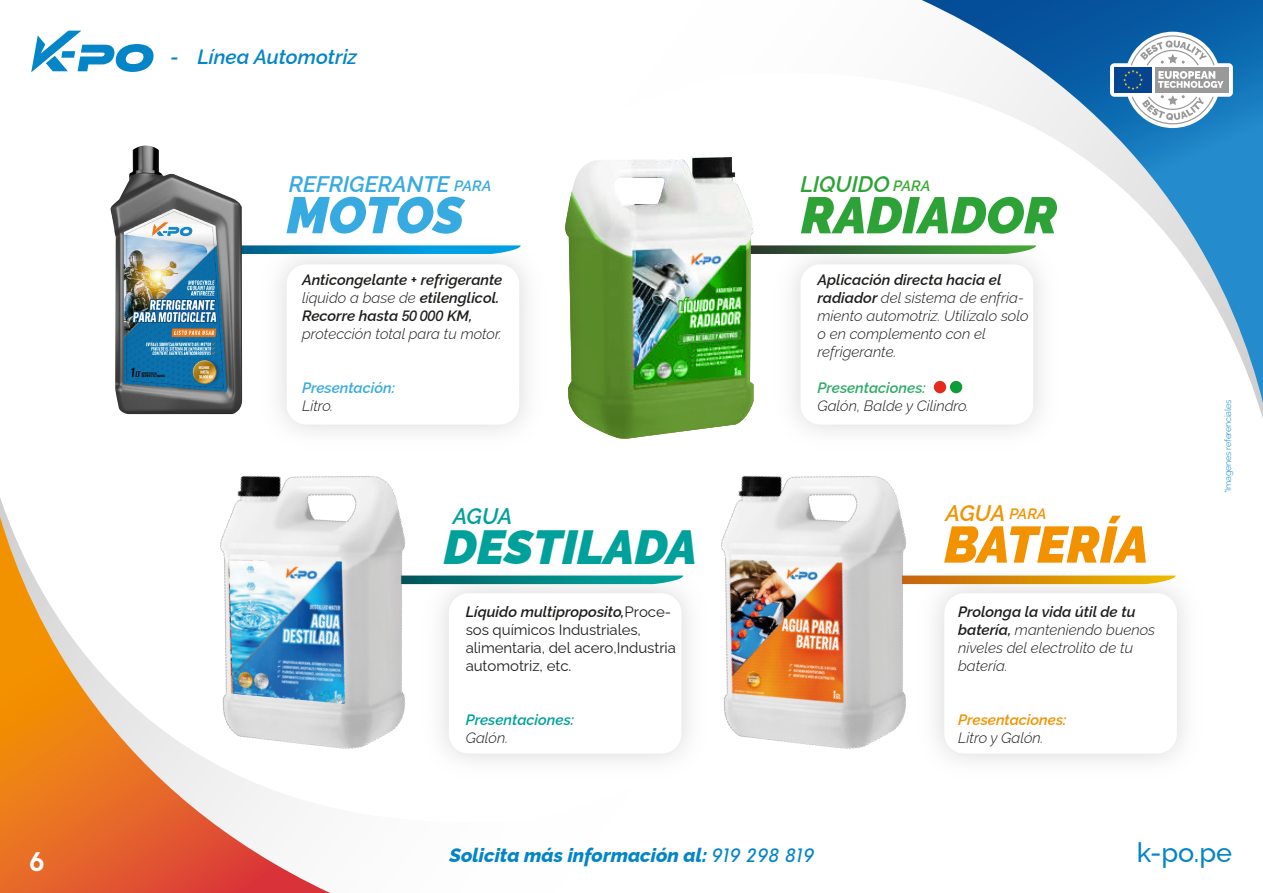
<style>
.page{position:relative;width:1263px;height:893px;background:#fff}
.page>*{position:absolute;margin:0;border:0;box-sizing:border-box;transform-origin:0 0}
.t1{font:italic 900 51.15px "Raleway";color:#2da337}
.t2{font:italic 900 51.15px "Raleway";color:#f39200}
.t3{font:italic 900 51.15px "Raleway";letter-spacing:-.005em;color:#37aae1}
.t4{font:italic 900 48px "Raleway";color:#00a19b}
.t5{font:500 27px "Raleway";color:#0485c7}
.t6{font:27px "MD Nichrome Test Dark";color:#fff}
.t7{font:italic 600 22.5px "Raleway";color:#37aae1}
.t8{font:italic 600 22.5px "Raleway";color:#2da337}
.t9{font:italic 600 22.5px "Raleway";color:#00a19b}
.t10{font:italic 600 22.5px "Raleway";color:#f39200}
.t11{font:italic 600 20.55px "Raleway";color:#0485c7}
.t12{font:italic 800 19.35px "Raleway";color:#0485c7}
.t13{font:italic 300 15px/18px "Raleway";color:#1d1d1b}
.t14{font:italic 600 15px/18px "Raleway";color:#1d1d1b}
.t15{font:15px/18px "Raleway";letter-spacing:-.005em;color:#1e1e1c}
.t16{font:italic 600 15px "Raleway";color:#f39200}
.t17{font:italic 600 15px "Raleway";color:#00a19b}
.t18{font:italic 600 15px "Raleway";color:#2fac66}
.t19{font:italic 600 15px "Raleway";color:#37aae1}
.t20{font:italic 600 15px "Raleway";color:#3aaa35}
.t21{font:300 9px "Raleway";letter-spacing:-.03em;color:#0485c7}
.s1{font-size:15px}
.s2{font-weight:300}
.s3{font-family:"MD Nichrome Test";font-weight:400}
.s4{font-weight:600;font-style:italic;color:#1d1d1b}
.s5{font-weight:600}
</style>
<div class="page">
<svg style="left:242px;top:245px;width:279px;height:9px;background:#1492c7"></svg>
<svg style="left:1017px;top:575px;width:159px;height:9px"></svg>
<svg style="left:922px;top:0;width:341px;height:403px"></svg>
<svg style="left:31px;top:31px;width:123px;height:41px"></svg>
<svg style="left:1110px;top:32px;width:123px;height:96px"></svg>
<svg style="left:0;top:498px;width:611px;height:263px"></svg>
<svg style="left:0;top:517px;width:330px;height:376px"></svg>
<img style="left:611px;top:395px;width:406px;height:375px">
<img style="left:110px;top:389px;width:407px;height:430px">
<img style="left:229px;top:560px;width:116px;height:144px">
<img style="left:573px;top:157px;width:166px;height:31px">
<svg style="left:565px;top:188px;width:189px;height:252px"></svg>
<svg style="left:631px;top:244px;width:405px;height:151px"></svg>
<img style="left:110px;top:145px;width:132px;height:269px">
<h3 class="t6" style="left:30px;top:850px;width:16px">6</h3>
<h3 class="t11" style="left:170px;top:41px;width:188px">- Línea Automotriz</h3>
<h3 class="t7" style="left:289px;top:167px;width:204px">REFRIGERANTE <span class="s1">PARA</span></h3>
<p class="t20" style="left:893px;top:174px;width:39px">PARA</p>
<h3 class="t8" style="left:800px;top:167px;width:91px">LIQUIDO</h3>
<h1 class="t1" style="left:801px;top:175px;width:258px">RADIADOR</h1>
<h1 class="t3" style="left:287px;top:175px;width:179px">MOTOS</h1>
<p class="t14" style="left:302px;top:269px;width:202px">Anticongelante + refrigerante <span class="s2">líquido a base de</span> etilenglicol.<br>Recorre hasta <span class="s3">50 000</span> KM, <span class="s2">protección total para tu motor.</span></p>
<p class="t19" style="left:302px;top:376px;width:95px">Presentación:</p>
<p class="t13" style="left:302px;top:395px;width:33px">Litro.</p>
<h3 class="t9" style="left:453px;top:499px;width:61px">AGUA</h3>
<h2 class="t4" style="left:444px;top:510px;width:255px">DESTILADA</h2>
<p class="t15" style="left:466px;top:601px;width:212px"><span class="s4">Líquido multiproposito,</span>Proce&shy;sos químicos Industriales, alimentaria, del acero,Industria automotriz, etc.</p>
<p class="t17" style="left:466px;top:707px;width:110px">Presentaciones:</p>
<p class="t13" style="left:466px;top:727px;width:44px">Galón.</p>
<p class="t13" style="left:817px;top:269px;width:213px"><span class="s5">Aplicación directa hacia el radiador</span> del sistema de enfria&shy;miento automotriz. Utilízalo solo o en complemento con el refrigerante.</p>
<p class="t18" style="left:817px;top:376px;width:110px">Presentaciones:</p>
<p class="t13" style="left:817px;top:395px;width:153px">Galón, Balde y Cilindro.</p>
<h3 class="t10" style="left:945px;top:496px;width:61px">AGUA</h3>
<p class="t16" style="left:1009px;top:502px;width:39px">PARA</p>
<h1 class="t2" style="left:944px;top:505px;width:206px">BATERÍA</h1>
<p class="t13" style="left:958px;top:601px;width:199px"><span class="s5">Prolonga la vida útil de tu batería,</span> manteniendo buenos niveles del electrolito de tu batería.</p>
<p class="t16" style="left:958px;top:707px;width:110px">Presentaciones:</p>
<p class="t13" style="left:958px;top:727px;width:87px">Litro y Galón.</p>
<p class="t21" style="left:1221px;top:493px;width:95px;rotate:-90deg">*Imagenes referenciales</p>
<p class="t12" style="left:450px;top:840px;width:365px">Solicita más información al: <span class="s3">919 298 819</span></p>
<h3 class="t5" style="left:1137px;top:831px;width:97px">k-po.pe</h3>
</div>
